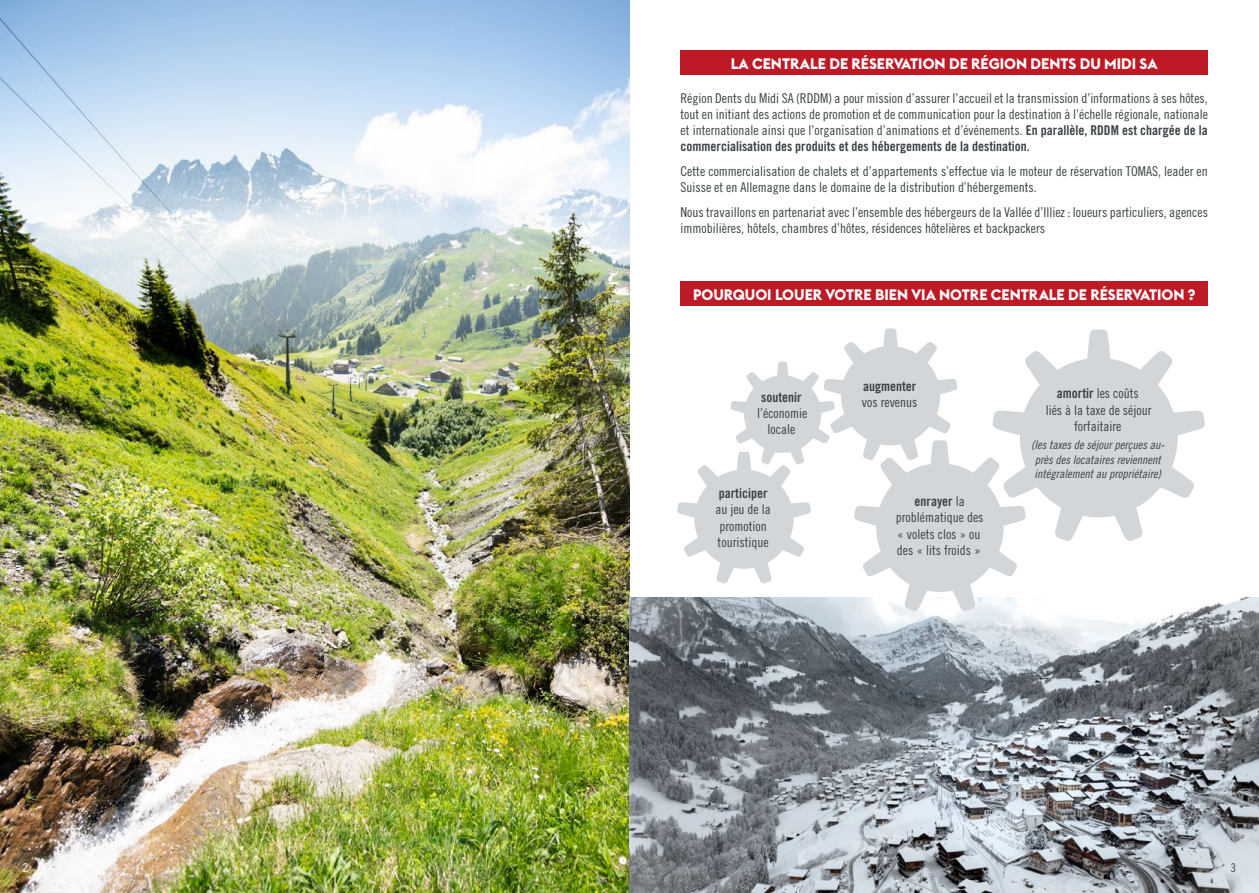
<style>
.page{position:relative;width:1259px;height:893px;background:#fff}
.page>*{position:absolute;margin:0;border:0;box-sizing:border-box;transform-origin:0 0}
.t1{font:700 15px "Euclid Flex";color:#fff}
.t2{font:13.5px/16.2px "Trade Gothic LT Std Cn 18";color:#384144}
.t3{font:13.5px "Trade Gothic LT Std Bd Cn 20";color:#384144}
.t4{font:12px/14.4px "Trade Gothic LT Std Cn 18 Obl";color:#384144}
.t5{font:12px "Trade Gothic LT Std Cn 18";color:#fff}
.t6{font:12px "Trade Gothic LT Std Cn 18";color:#384144}
.s1{font-family:"Trade Gothic LT Std Bd Cn 20"}
.s2{font-family:"Trade Gothic LT Std Cn 18"}
</style>
<div class="page">
<img style="left:0;top:0;width:629px;height:893px">
<img style="left:629px;top:597px;width:630px;height:296px">
<div style="left:680px;top:50px;width:528px;height:25px;background:#be1a25"></div>
<div style="left:680px;top:281px;width:528px;height:25px;background:#be1a25"></div>
<svg style="left:677px;top:328px;width:349px;height:284px"></svg>
<svg style="left:992px;top:329px;width:213px;height:213px;fill:#d3d6d8"></svg>
<p class="t5" style="left:23px;top:860px;width:7px">2</p>
<p class="t1" style="left:731px;top:55px;width:428px">LA CENTRALE DE RÉSERVATION DE RÉGION DENTS DU MIDI SA</p>
<p class="t2" style="left:680px;top:90px;width:529px;text-align:justify">Région Dents du Midi SA (RDDM) a pour mission d’assurer l’accueil et la transmission d’informations à ses hôtes, tout en initiant des actions de promotion et de communication pour la destination à l’échelle régionale, nationale et internationale ainsi que l’organisation d’animations et d’événements. <span class="s1">En parallèle, RDDM est chargée de la</span></p>
<p class="t3" style="left:680px;top:138px;width:351px">commercialisation des produits et des hébergements de la destination.</p>
<p class="t2" style="left:680px;top:163px;width:529px">Cette commercialisation de chalets et d’appartements s’effectue via le moteur de réservation TOMAS, leader en<br>Suisse et en Allemagne dans le domaine de la distribution d’hébergements.</p>
<p class="t2" style="left:680px;top:204px;width:529px">Nous travaillons en partenariat avec l’ensemble des hébergeurs de la Vallée d’Illiez : loueurs particuliers, agences immobilières, hôtels, chambres d’hôtes, résidences hôtelières et backpackers</p>
<p class="t1" style="left:693px;top:286px;width:504px">POURQUOI LOUER VOTRE BIEN VIA NOTRE CENTRALE DE RÉSERVATION ?</p>
<p class="t3" style="left:761px;top:389px;width:42px">soutenir</p>
<p class="t2" style="left:757px;top:405px;width:52px;text-align:center">l’économie locale</p>
<p class="t3" style="left:719px;top:485px;width:50px">participer</p>
<p class="t2" style="left:715px;top:501px;width:57px">au jeu de la promotion touristique</p>
<p class="t3" style="left:863px;top:378px;width:55px">augmenter</p>
<p class="t2" style="left:862px;top:394px;width:57px">vos revenus</p>
<p class="t3" style="left:914px;top:493px;width:52px">enrayer <span class="s2">la</span></p>
<p class="t2" style="left:895px;top:509px;width:89px">problématique des « volets clos » ou des « lits froids »</p>
<p class="t2" style="left:1045px;top:385px;width:107px;text-align:center"><span class="s1">amortir</span> les coûts<br>liés à la taxe de séjour forfaitaire</p>
<p class="t4" style="left:1031px;top:438px;width:135px">(les taxes de séjour perçues au&shy;près des locataires reviennent intégralement au propriétaire)</p>
<p class="t6" style="left:1230px;top:860px;width:7px">3</p>
</div>
